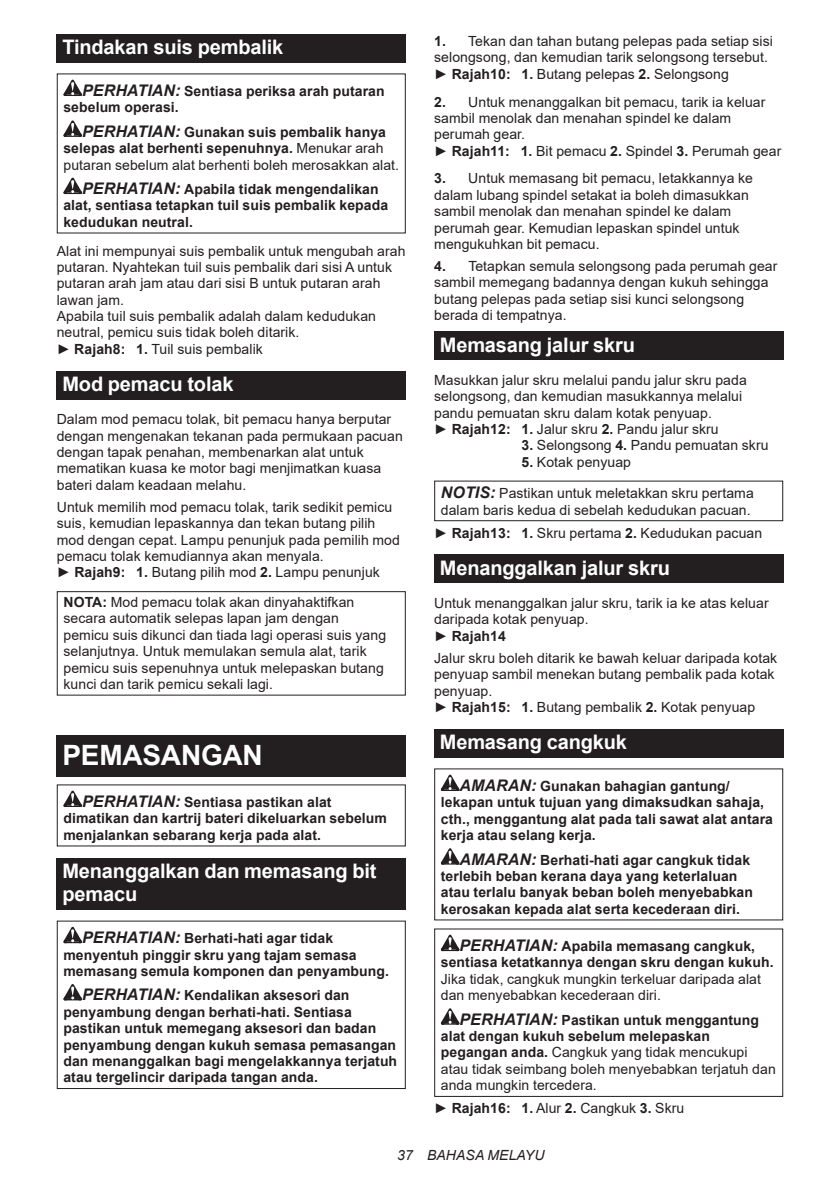
<style>
.page{position:relative;width:840px;height:1191px;background:#fff}
.page>*{position:absolute;margin:0;border:0;box-sizing:border-box;transform-origin:0 0}
.t1{font:700 28px "Arial";letter-spacing:-.01em;color:#fff}
.t2{font:700 20px/23.4px "Arial";letter-spacing:-.01em;color:#fff}
.t3{font:14px/16.4px "Arial";letter-spacing:.005em;color:#231f20}
.t4{font:700 14px/16.4px "Arial";letter-spacing:.005em;color:#231f20}
.t5{font:italic 14px "Arial";letter-spacing:.005em;color:#231f20}
.s1{font-style:italic;font-size:16px}
.s2{font-weight:700;font-style:italic;font-size:16px}
.s3{font-weight:700}
</style>
<div class="page">
<div style="left:57px;top:34px;width:348px;height:29px;background:#231f20"></div>
<svg style="left:63px;top:80px;width:19px;height:16px"></svg>
<svg style="left:63px;top:120px;width:19px;height:17px"></svg>
<svg style="left:63px;top:178px;width:19px;height:16px"></svg>
<div style="left:57px;top:371px;width:348px;height:28px;background:#231f20"></div>
<div style="left:57px;top:591px;width:348px;height:104px;border:1px solid #231f20"></div>
<div style="left:57px;top:735px;width:348px;height:41px;background:#231f20"></div>
<svg style="left:63px;top:790px;width:19px;height:17px"></svg>
<div style="left:57px;top:857px;width:348px;height:52px;background:#231f20"></div>
<svg style="left:63px;top:926px;width:19px;height:17px"></svg>
<svg style="left:63px;top:984px;width:19px;height:16px"></svg>
<div style="left:57px;top:920px;width:348px;height:169px;border:1px solid #231f20"></div>
<div style="left:434px;top:331px;width:348px;height:29px;background:#231f20"></div>
<div style="left:434px;top:480px;width:348px;height:41px;border:1px solid #231f20"></div>
<div style="left:434px;top:554px;width:348px;height:29px;background:#231f20"></div>
<div style="left:434px;top:729px;width:348px;height:28px;background:#231f20"></div>
<svg style="left:440px;top:774px;width:19px;height:17px"></svg>
<svg style="left:440px;top:848px;width:19px;height:16px"></svg>
<svg style="left:440px;top:934px;width:19px;height:17px"></svg>
<svg style="left:440px;top:1008px;width:19px;height:16px"></svg>
<div style="left:434px;top:928px;width:348px;height:169px;border:1px solid #231f20"></div>
<h2 class="t2" style="left:62px;top:36px;width:222px">Tindakan suis pembalik</h2>
<p class="t4" style="left:63px;top:83px;width:322px;text-indent:19px"><span class="s1">PERHATIAN:</span> Sentiasa periksa arah putaran sebelum operasi.</p>
<p class="t3" style="left:63px;top:124px;width:337px;text-indent:19px"><span class="s2">PERHATIAN:</span> <span class="s3">Gunakan suis pembalik hanya selepas alat berhenti sepenuhnya.</span> Menukar arah putaran sebelum alat berhenti boleh merosakkan alat.</p>
<p class="t4" style="left:63px;top:181px;width:326px;text-indent:19px"><span class="s1">PERHATIAN:</span> Apabila tidak mengendalikan alat, sentiasa tetapkan tuil suis pembalik kepada kedudukan neutral.</p>
<p class="t3" style="left:57px;top:242px;width:350px">Alat ini mempunyai suis pembalik untuk mengubah arah putaran. Nyahtekan tuil suis pembalik dari sisi A untuk putaran arah jam atau dari sisi B untuk putaran arah lawan jam.<br>Apabila tuil suis pembalik adalah dalam kedudukan neutral, pemicu suis tidak boleh ditarik.<br>► <span class="s3">Rajah8: 1.</span> Tuil suis pembalik</p>
<h2 class="t2" style="left:62px;top:372px;width:172px">Mod pemacu tolak</h2>
<p class="t3" style="left:57px;top:411px;width:347px">Dalam mod pemacu tolak, bit pemacu hanya berputar dengan mengenakan tekanan pada permukaan pacuan dengan tapak penahan, membenarkan alat untuk mematikan kuasa ke motor bagi menjimatkan kuasa bateri dalam keadaan melahu.</p>
<p class="t3" style="left:57px;top:499px;width:344px">Untuk memilih mod pemacu tolak, tarik sedikit pemicu suis, kemudian lepaskannya dan tekan butang pilih mod dengan cepat. Lampu penunjuk pada pemilih mod pemacu tolak kemudiannya akan menyala.<br>► <span class="s3">Rajah9: 1.</span> Butang pilih mod <span class="s3">2.</span> Lampu penunjuk</p>
<p class="t3" style="left:63px;top:594px;width:324px"><span class="s3">NOTA:</span> Mod pemacu tolak akan dinyahaktifkan secara automatik selepas lapan jam dengan pemicu suis dikunci dan tiada lagi operasi suis yang selanjutnya. Untuk memulakan semula alat, tarik pemicu suis sepenuhnya untuk melepaskan butang kunci dan tarik pemicu sekali lagi.</p>
<h1 class="t1" style="left:62px;top:735px;width:202px">PEMASANGAN</h1>
<p class="t4" style="left:63px;top:794px;width:325px;text-indent:19px"><span class="s1">PERHATIAN:</span> Sentiasa pastikan alat dimatikan dan kartrij bateri dikeluarkan sebelum menjalankan sebarang kerja pada alat.</p>
<h2 class="t2" style="left:62px;top:859px;width:315px">Menanggalkan dan memasang bit pemacu</h2>
<p class="t4" style="left:63px;top:930px;width:327px;text-indent:19px"><span class="s1">PERHATIAN:</span> Berhati-hati agar tidak menyentuh pinggir skru yang tajam semasa memasang semula komponen dan penyambung.</p>
<p class="t4" style="left:63px;top:987px;width:335px;text-indent:19px"><span class="s1">PERHATIAN:</span> Kendalikan aksesori dan penyambung dengan berhati-hati. Sentiasa pastikan untuk memegang aksesori dan badan penyambung dengan kukuh semasa pemasangan dan menanggalkan bagi mengelakkannya terjatuh atau tergelincir daripada tangan anda.</p>
<p class="t3" style="left:434px;top:33px;width:340px"><span class="s3">1.</span> Tekan dan tahan butang pelepas pada setiap sisi selongsong, dan kemudian tarik selongsong tersebut. ► <span class="s3">Rajah10: 1.</span> Butang pelepas <span class="s3">2.</span> Selongsong</p>
<p class="t3" style="left:434px;top:93px;width:348px"><span class="s3">2.</span> Untuk menanggalkan bit pemacu, tarik ia keluar sambil menolak dan menahan spindel ke dalam perumah gear.<br>► <span class="s3">Rajah11: 1.</span> Bit pemacu <span class="s3">2.</span> Spindel <span class="s3">3.</span> Perumah gear</p>
<p class="t3" style="left:434px;top:170px;width:320px"><span class="s3">3.</span> Untuk memasang bit pemacu, letakkannya ke dalam lubang spindel setakat ia boleh dimasukkan sambil menolak dan menahan spindel ke dalam perumah gear. Kemudian lepaskan spindel untuk mengukuhkan bit pemacu.</p>
<p class="t3" style="left:434px;top:258px;width:344px"><span class="s3">4.</span> Tetapkan semula selongsong pada perumah gear sambil memegang badannya dengan kukuh sehingga butang pelepas pada setiap sisi kunci selongsong berada di tempatnya.</p>
<h2 class="t2" style="left:439px;top:333px;width:196px">Memasang jalur skru</h2>
<p class="t3" style="left:434px;top:372px;width:314px">Masukkan jalur skru melalui pandu jalur skru pada selongsong, dan kemudian masukkannya melalui pandu pemuatan skru dalam kotak penyuap.<br>► <span class="s3">Rajah12: 1.</span> Jalur skru <span class="s3">2.</span> Pandu jalur skru</p>
<p class="t3" style="left:521px;top:437px;width:248px"><span class="s3">3.</span> Selongsong <span class="s3">4.</span> Pandu pemuatan skru</p>
<p class="t3" style="left:521px;top:453px;width:111px"><span class="s3">5.</span> Kotak penyuap</p>
<p class="t3" style="left:440px;top:485px;width:314px"><span class="s2">NOTIS:</span> Pastikan untuk meletakkan skru pertama dalam baris kedua di sebelah kedudukan pacuan.</p>
<p class="t3" style="left:434px;top:524px;width:329px">► <span class="s3">Rajah13: 1.</span> Skru pertama <span class="s3">2.</span> Kedudukan pacuan</p>
<h2 class="t2" style="left:439px;top:556px;width:231px">Menanggalkan jalur skru</h2>
<p class="t3" style="left:434px;top:595px;width:336px">Untuk menanggalkan jalur skru, tarik ia ke atas keluar daripada kotak penyuap.<br>► <span class="s3">Rajah14</span></p>
<p class="t3" style="left:434px;top:649px;width:344px">Jalur skru boleh ditarik ke bawah keluar daripada kotak penyuap sambil menekan butang pembalik pada kotak penyuap.<br>► <span class="s3">Rajah15: 1.</span> Butang pembalik <span class="s3">2.</span> Kotak penyuap</p>
<h2 class="t2" style="left:439px;top:730px;width:189px">Memasang cangkuk</h2>
<p class="t4" style="left:440px;top:778px;width:333px;text-indent:19px"><span class="s1">AMARAN:</span> Gunakan bahagian gantung/ lekapan untuk tujuan yang dimaksudkan sahaja, cth., menggantung alat pada tali sawat alat antara kerja atau selang kerja.</p>
<p class="t4" style="left:440px;top:851px;width:313px;text-indent:19px"><span class="s1">AMARAN:</span> Berhati-hati agar cangkuk tidak terlebih beban kerana daya yang keterlaluan atau terlalu banyak beban boleh menyebabkan kerosakan kepada alat serta kecederaan diri.</p>
<p class="t4" style="left:440px;top:938px;width:334px;text-align:center"><span class="s1">PERHATIAN:</span> Apabila memasang cangkuk, sentiasa ketatkannya dengan skru dengan kukuh.</p>
<p class="t3" style="left:440px;top:970px;width:321px">Jika tidak, cangkuk mungkin terkeluar daripada alat dan menyebabkan kecederaan diri.</p>
<p class="t3" style="left:440px;top:1011px;width:336px;text-indent:19px"><span class="s2">PERHATIAN:</span> <span class="s3">Pastikan untuk menggantung alat dengan kukuh sebelum melepaskan pegangan anda.</span> Cangkuk yang tidak mencukupi atau tidak seimbang boleh menyebabkan terjatuh dan anda mungkin tercedera.</p>
<p class="t3" style="left:434px;top:1100px;width:251px">► <span class="s3">Rajah16: 1.</span> Alur <span class="s3">2.</span> Cangkuk <span class="s3">3.</span> Skru</p>
<p class="t5" style="left:397px;top:1146px;width:149px">37 BAHASA MELAYU</p>
</div>
